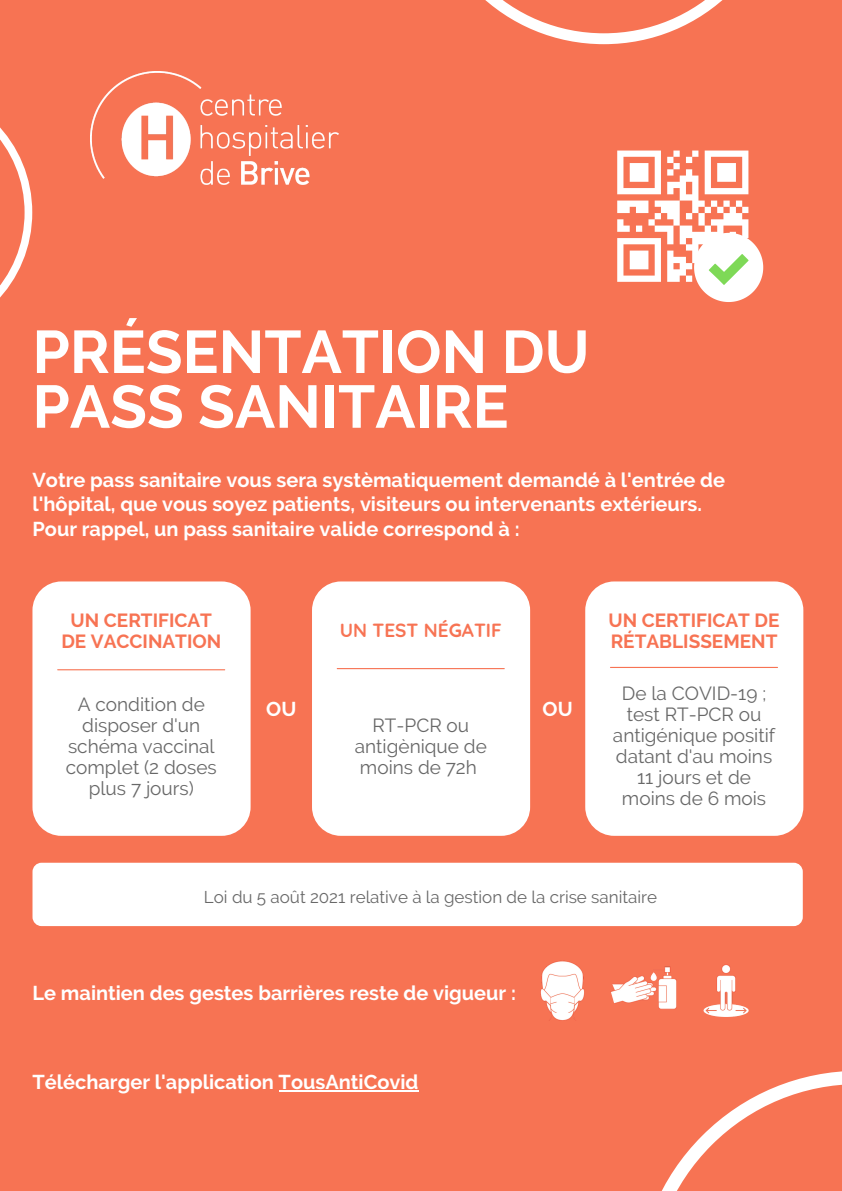
<style>
.page{position:relative;width:842px;height:1191px;background:#fff}
.page>*{position:absolute;margin:0;border:0;box-sizing:border-box;transform-origin:0 0}
.t1{font:700 60px/54.7px "Raleway";color:#fff}
.t2{font:700 20px/24.7px "Raleway";color:#fff}
.t3{font:19px/21px "Raleway";color:#686868;text-align:center}
.t4{font:700 19px/21px "Raleway";color:#f77353;text-align:center}
.t5{font:700 19px "Quicksand";color:#f77353}
.t6{font:17px "Raleway";color:#686868}
</style>
<div class="page">
<div style="left:0;top:0;width:842px;height:1190px;background:#f77353"></div>
<svg style="left:662px;top:1071px;width:180px;height:119px"></svg>
<div style="left:33px;top:862px;width:770px;height:64px;background:#fff;border-radius:9px"></div>
<svg style="left:485px;top:0;width:238px;height:44px"></svg>
<svg style="left:0;top:127px;width:32px;height:171px"></svg>
<svg style="left:617px;top:150px;width:146px;height:152px"></svg>
<img style="left:91px;top:71px;width:248px;height:114px">
<div style="left:32px;top:581px;width:219px;height:254px;background:#fff;border-radius:29px"></div>
<hr style="left:58px;top:669px;width:167px;height:1px;background:#f77353">
<div style="left:312px;top:581px;width:218px;height:254px;background:#fff;border-radius:29px"></div>
<hr style="left:337px;top:668px;width:167px;height:1px;background:#f77353">
<div style="left:585px;top:581px;width:218px;height:254px;background:#fff;border-radius:29px"></div>
<hr style="left:610px;top:667px;width:168px;height:1px;background:#f77353">
<img style="left:540px;top:960px;width:44px;height:61px">
<hr style="left:279px;top:1089px;width:139px;height:2px;background:#fff">
<img style="left:610px;top:966px;width:67px;height:43px">
<img style="left:703px;top:964px;width:46px;height:51px">
<p class="t1" style="left:32px;top:324px;width:559px">PRÉSENTATION DU<br>PASS SANITAIRE</p>
<p class="t2" style="left:32px;top:467px;width:694px">Votre pass sanitaire vous sera systèmatiquement demandé à l'entrée de l'hôpital, que vous soyez patients, visiteurs ou intervenants extérieurs.</p>
<p class="t2" style="left:32px;top:516px;width:489px">Pour rappel, un pass sanitaire valide correspond à :</p>
<p class="t4" style="left:61px;top:609px;width:161px">UN CERTIFICAT<br>DE VACCINATION</p>
<p class="t3" style="left:66px;top:693px;width:153px">A condition de disposer d'un schéma vaccinal complet (2 doses plus 7 jours)</p>
<p class="t5" style="left:340px;top:618px;width:163px">UN TEST NÉGATIF</p>
<p class="t2" style="left:266px;top:696px;width:32px">OU</p>
<p class="t2" style="left:543px;top:696px;width:32px">OU</p>
<p class="t3" style="left:355px;top:714px;width:133px">RT-PCR ou antigènique de moins de 72h</p>
<p class="t4" style="left:609px;top:609px;width:172px;text-align:left">UN CERTIFICAT DE<br>RÉTABLISSEMENT</p>
<p class="t3" style="left:613px;top:683px;width:164px">De la COVID-19 ; test RT-PCR ou antigénique positif datant d'au moins<br>11 jours et de moins de 6 mois</p>
<p class="t6" style="left:204px;top:886px;width:455px">Loi du 5 août 2021 relative à la gestion de la crise sanitaire</p>
<p class="t2" style="left:32px;top:980px;width:485px">Le maintien des gestes barrières reste de vigueur :</p>
<p class="t2" style="left:32px;top:1069px;width:387px">Télécharger l'application TousAntiCovid</p>
</div>
